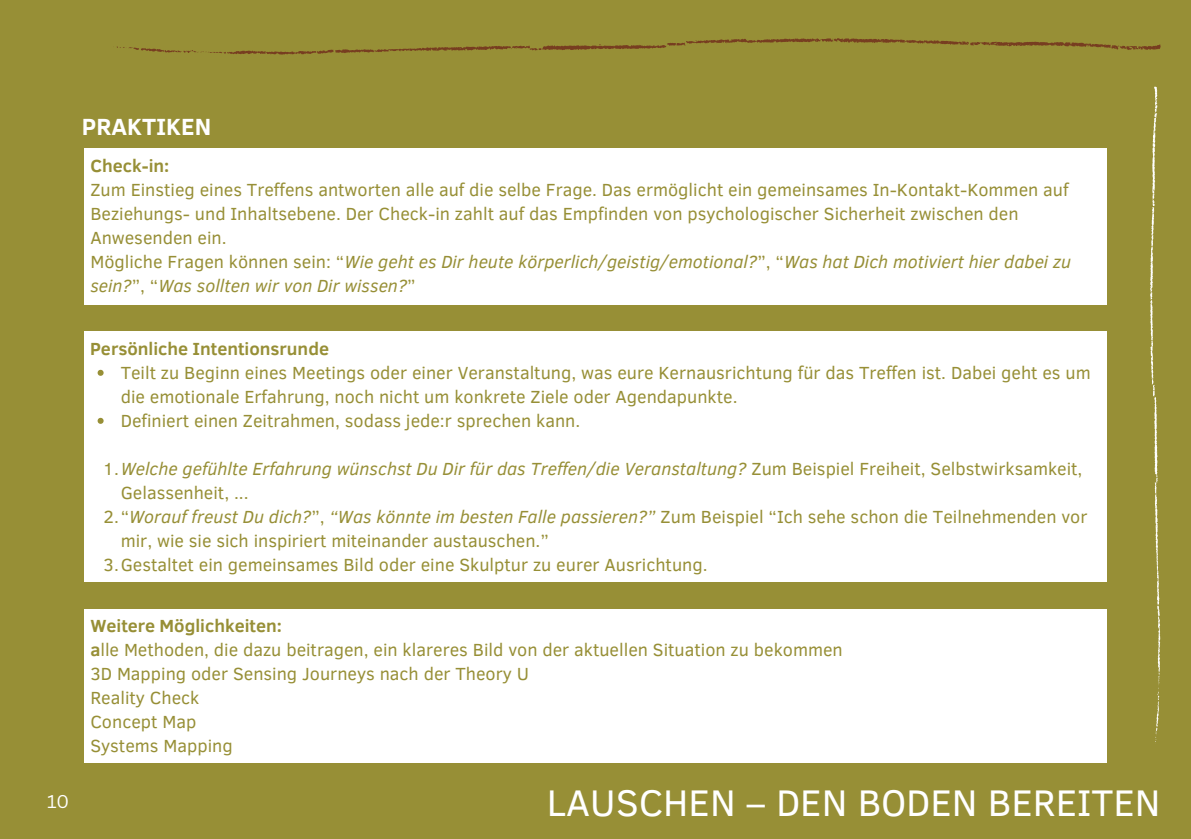
<style>
.page{position:relative;width:1191px;height:839px;background:#fff}
.page>*{position:absolute;margin:0;border:0;box-sizing:border-box;transform-origin:0 0}
.t1{font:38px "Clear Sans";color:#fff}
.t2{font:700 24px "Clear Sans";color:#fff}
.t3{font:18px/24px "Clear Sans";color:#978f36}
.t4{font:italic 18px/24px "Clear Sans";color:#978f36}
.t5{font:700 18px "Clear Sans";color:#978f36}
.t6{font:18px "Canva Sans";color:#fff}
.s1{font-style:normal}
.s2{font-style:italic}
.s3{font-weight:700}
</style>
<div class="page">
<div style="left:0;top:0;width:1191px;height:838px;background:#978f36"></div>
<svg style="left:1150px;top:87px;width:10px;height:655px"></svg>
<svg style="left:117px;top:38px;width:1043px;height:16px"></svg>
<div style="left:84px;top:331px;width:1022px;height:251px;background:#fff"></div>
<svg style="left:98px;top:370px;width:6px;height:6px"></svg>
<svg style="left:98px;top:418px;width:6px;height:6px"></svg>
<div style="left:84px;top:148px;width:1023px;height:156px;background:#fff"></div>
<div style="left:84px;top:609px;width:1023px;height:153px;background:#fff"></div>
<h2 class="t2" style="left:82px;top:109px;width:131px">PRAKTIKEN</h2>
<p class="t5" style="left:90px;top:153px;width:80px">Check-in:</p>
<p class="t3" style="left:90px;top:177px;width:980px">Zum Einstieg eines Treffens antworten alle auf die selbe Frage. Das ermöglicht ein gemeinsames In-Kontakt-Kommen auf<br>Beziehungs- und Inhaltsebene. Der Check-in zahlt auf das Empfinden von psychologischer Sicherheit zwischen den<br>Anwesenden ein.</p>
<p class="t4" style="left:90px;top:249px;width:982px"><span class="s1">Mögliche Fragen können sein: “</span>Wie geht es Dir heute körperlich/geistig/emotional?<span class="s1">”, “</span>Was hat Dich motiviert hier dabei zu sein?<span class="s1">”, “</span>Was sollten wir von Dir wissen?<span class="s1">”</span></p>
<p class="t6" style="left:47px;top:788px;width:24px">10</p>
<p class="t5" style="left:90px;top:335px;width:240px">Persönliche Intentionsrunde</p>
<p class="t3" style="left:121px;top:359px;width:972px">Teilt zu Beginn eines Meetings oder einer Veranstaltung, was eure Kernausrichtung für das Treffen ist. Dabei geht es um die emotionale Erfahrung, noch nicht um konkrete Ziele oder Agendapunkte.</p>
<p class="t3" style="left:121px;top:407px;width:461px">Definiert einen Zeitrahmen, sodass jede:r sprechen kann.</p>
<h3 class="t4" style="left:121px;top:455px;width:963px;text-indent:-18px"><span class="s1">1.</span>Welche gefühlte Erfahrung wünschst Du Dir für das Treffen/die Veranstaltung? <span class="s1">Zum Beispiel Freiheit, Selbstwirksamkeit,<br>Gelassenheit, ...</span></h3>
<p class="t3" style="left:121px;top:503px;width:968px;text-indent:-17px">2.“<span class="s2">Worauf freust Du dich?</span>”, <span class="s2">“Was könnte im besten Falle passieren?”</span> Zum Beispiel “Ich sehe schon die Teilnehmenden vor mir, wie sie sich inspiriert miteinander austauschen.”</p>
<p class="t3" style="left:104px;top:551px;width:606px">3.Gestaltet ein gemeinsames Bild oder eine Skulptur zu eurer Ausrichtung.</p>
<p class="t5" style="left:90px;top:612px;width:193px">Weitere Möglichkeiten:</p>
<p class="t3" style="left:90px;top:636px;width:754px"><span class="s3">a</span>lle Methoden, die dazu beitragen, ein klareres Bild von der aktuellen Situation zu bekommen</p>
<p class="t3" style="left:90px;top:660px;width:440px">3D Mapping oder Sensing Journeys nach der Theory U</p>
<p class="t3" style="left:90px;top:684px;width:111px">Reality Check</p>
<p class="t3" style="left:90px;top:708px;width:108px">Concept Map</p>
<p class="t3" style="left:90px;top:732px;width:144px">Systems Mapping</p>
<p class="t1" style="left:547px;top:775px;width:615px">LAUSCHEN – DEN BODEN BEREITEN</p>
</div>
